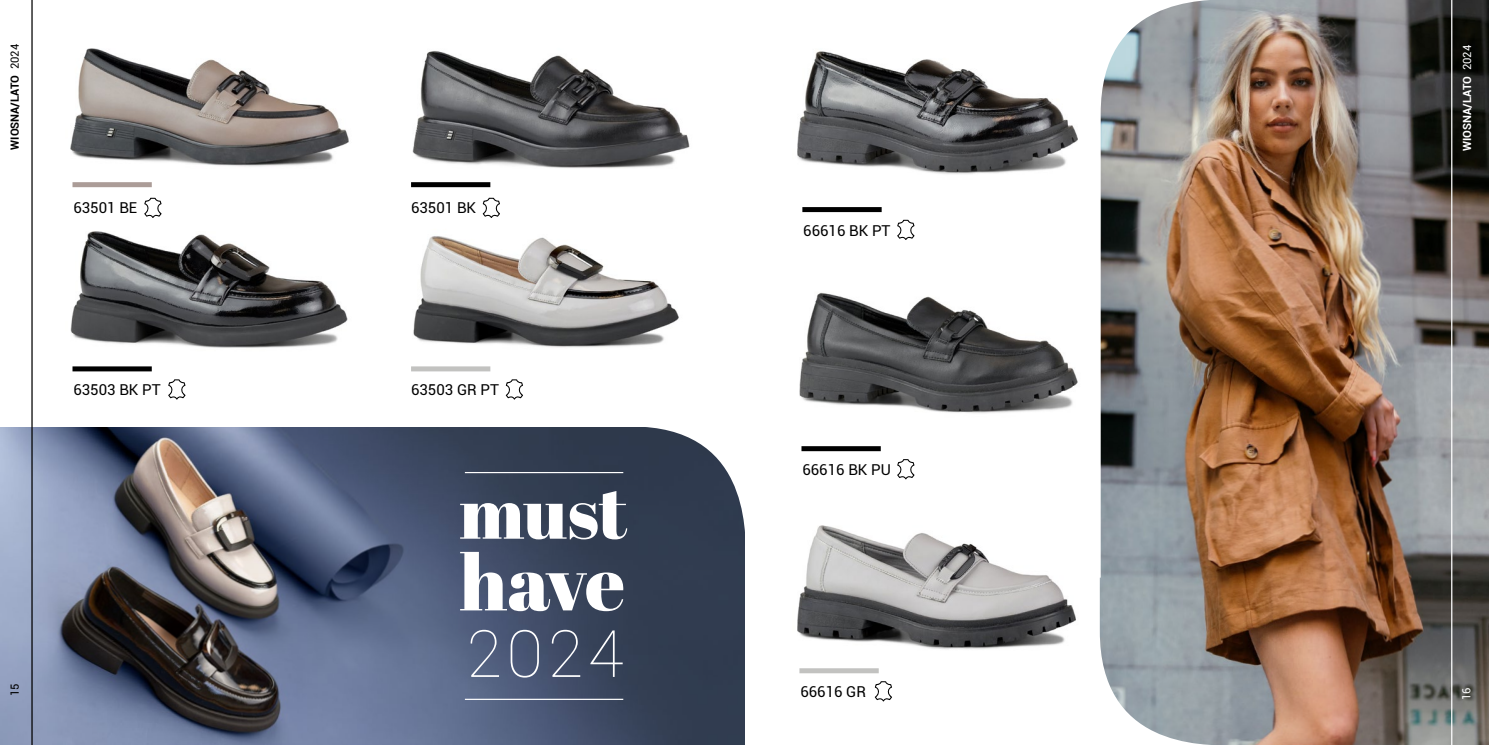
<style>
.page{position:relative;width:1489px;height:745px;background:#fff}
.page>*{position:absolute;margin:0;border:0;box-sizing:border-box;transform-origin:0 0}
.t1{font:100 65.25px "Roboto";color:#fff}
.t2{font:15px "Roboto";color:#000}
.t3{font:700 11.25px "Roboto";color:#000}
.t4{font:700 11.25px "Roboto";color:#fff}
.t5{font:11.25px "Roboto";color:#000}
.t6{font:11.25px "Roboto";color:#fff}
.s1{font-weight:400}
</style>
<div class="page">
<img style="left:1278px;top:0;width:210px;height:744px">
<img style="left:0;top:427px;width:744px;height:317px">
<svg style="left:157px;top:394px;width:588px;height:211px"></svg>
<hr style="left:31px;top:0;width:2px;height:744px;background:#000">
<img style="left:70px;top:48px;width:279px;height:119px">
<img style="left:70px;top:187px;width:278px;height:199px">
<img style="left:411px;top:51px;width:279px;height:137px">
<img style="left:407px;top:197px;width:277px;height:201px">
<div style="left:72px;top:182px;width:80px;height:5px;background:#ab9c97"></div>
<div style="left:72px;top:366px;width:80px;height:5px;background:#000"></div>
<div style="left:411px;top:182px;width:79px;height:5px;background:#000"></div>
<div style="left:411px;top:366px;width:79px;height:5px;background:#c2c2c0"></div>
<svg style="left:482px;top:198px;width:18px;height:20px"></svg>
<svg style="left:505px;top:379px;width:18px;height:20px"></svg>
<svg style="left:144px;top:198px;width:17px;height:20px"></svg>
<svg style="left:168px;top:379px;width:17px;height:20px"></svg>
<hr style="left:465px;top:698px;width:158px;height:1px;background:#fff">
<hr style="left:465px;top:471px;width:158px;height:2px;background:#fff">
<svg style="left:460px;top:551px;width:163px;height:59px"></svg>
<svg style="left:460px;top:490px;width:167px;height:49px"></svg>
<svg style="left:1099px;top:588px;width:179px;height:156px;fill:#98a0a6"></svg>
<img style="left:1099px;top:0;width:180px;height:588px">
<hr style="left:1450px;top:0;width:2px;height:744px;background:#fff">
<img style="left:797px;top:51px;width:281px;height:161px">
<img style="left:799px;top:212px;width:279px;height:201px">
<img style="left:797px;top:446px;width:279px;height:227px">
<div style="left:802px;top:207px;width:79px;height:5px;background:#000"></div>
<div style="left:801px;top:446px;width:79px;height:5px;background:#000"></div>
<svg style="left:799px;top:667px;width:79px;height:5px"></svg>
<svg style="left:897px;top:220px;width:17px;height:20px"></svg>
<svg style="left:897px;top:459px;width:17px;height:20px"></svg>
<svg style="left:874px;top:681px;width:18px;height:20px"></svg>
<p class="t3" style="left:7px;top:149px;width:107px;rotate:-90deg">WIOSNA/LATO <span class="s1">2024</span></p>
<p class="t2" style="left:73px;top:197px;width:65px">63501 BE</p>
<p class="t2" style="left:73px;top:379px;width:89px">63503 BK PT</p>
<p class="t5" style="left:7px;top:695px;width:14px;rotate:-90deg">15</p>
<p class="t2" style="left:411px;top:197px;width:67px">63501 BK</p>
<p class="t2" style="left:411px;top:379px;width:89px">63503 GR PT</p>
<h1 class="t1" style="left:466px;top:608px;width:159px">2024</h1>
<p class="t2" style="left:803px;top:220px;width:89px">66616 BK PT</p>
<p class="t2" style="left:802px;top:458px;width:90px">66616 BK PU</p>
<p class="t2" style="left:800px;top:680px;width:67px">66616 GR</p>
<p class="t4" style="left:1458px;top:151px;width:107px;rotate:-90deg">WIOSNA/LATO <span class="s1">2024</span></p>
<p class="t6" style="left:1458px;top:699px;width:14px;rotate:-90deg">16</p>
</div>
